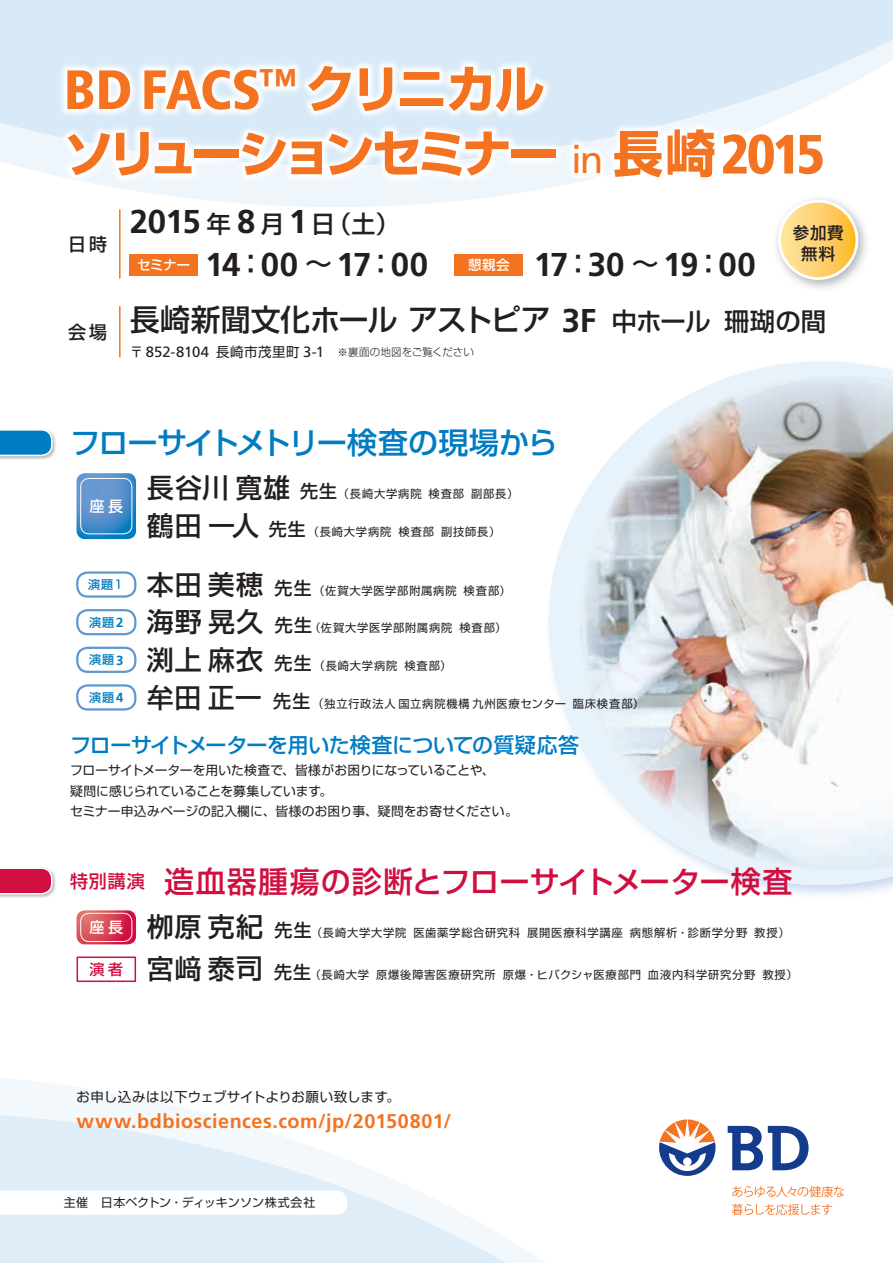
<style>
.page{position:relative;width:893px;height:1263px;background:#fff}
.page>*{position:absolute;margin:0;border:0;box-sizing:border-box;transform-origin:0 0}
.t1{font:900 condensed 55.35px "Frutiger";letter-spacing:-.015em;color:#f47321}
.t2{font:700 50.25px "Shin Go";letter-spacing:-.11em;color:#f47321}
.t3{font:700 33px "Frutiger";letter-spacing:-.02em;color:#231f20}
.t4{font:500 30px "Shin Go";letter-spacing:.015em;color:#d10e40}
.t5{font:500 30px "Shin Go";letter-spacing:-.015em;color:#231f20}
.t6{font:500 30px "Shin Go";letter-spacing:-.035em;color:#007cc2}
.t7{font:500 27px "Shin Go";letter-spacing:.05em;color:#231f20}
.t8{font:500 21px "Shin Go";letter-spacing:-.025em;color:#007cc2}
.t9{font:700 19.8px "Frutiger";letter-spacing:.025em;color:#f47321}
.t10{font:500 18px "Shin Go";letter-spacing:.065em;color:#231f20}
.t11{font:500 16.5px/21px "Shin Go";color:#231f20;text-align:center}
.t12{font:500 15px "Shin Go";color:#fff}
.t13{font:13.5px "Shin Go";letter-spacing:.015em;color:#231f20}
.t14{font:500 13.5px "Shin Go";letter-spacing:.005em;color:#fff}
.t15{font:12.75px/20.2px "Shin Go";color:#231f20}
.t16{font:12px "Shin Go";letter-spacing:.015em;color:#231f20}
.t17{font:500 12px "Shin Go";color:#007cc2}
.t18{font:11.25px "Shin Go";letter-spacing:.075em;color:#231f20}
.t19{font:300 10.5px "Shin Go";letter-spacing:.005em;color:#231f20}
.s1{font-family:"Shin Go";font-weight:700;font-stretch:normal;font-size:50.25px}
.s2{font-family:"Frutiger";font-weight:400;font-size:38.7px}
.s3{font-family:"Frutiger";font-weight:900;font-stretch:condensed;font-size:55.35px}
.s4{font-family:"Shin Go";font-weight:500;font-size:24px}
.s5{font-family:"Shin Go";font-weight:500;font-size:30px}
.s6{font-family:"Frutiger";font-weight:700;font-size:33px}
.s7{font-size:25.5px}
.s8{font-weight:400;font-size:13.5px}
.s9{font-family:"Frutiger";font-weight:400;font-size:14.85px}
.s10{font-size:18px}
.s11{font-weight:500;font-size:18px}
</style>
<div class="page">
<svg style="left:549px;top:361px;width:344px;height:524px"></svg>
<svg style="left:601px;top:376px;width:292px;height:494px"></svg>
<img style="left:678px;top:376px;width:159px;height:49px">
<img style="left:629px;top:425px;width:69px;height:50px">
<img style="left:600px;top:475px;width:49px;height:49px">
<img style="left:579px;top:524px;width:52px;height:251px">
<img style="left:631px;top:771px;width:51px;height:53px">
<img style="left:682px;top:820px;width:18px;height:33px">
<img style="left:698px;top:377px;width:195px;height:444px">
<img style="left:649px;top:427px;width:49px;height:393px">
<img style="left:601px;top:476px;width:49px;height:295px">
<img style="left:700px;top:821px;width:193px;height:49px">
<svg style="left:0;top:1078px;width:193px;height:33px;fill:#f3f8fc"></svg>
<svg style="left:0;top:1111px;width:833px;height:152px"></svg>
<svg style="left:0;top:1191px;width:347px;height:24px"></svg>
<svg style="left:77px;top:473px;width:59px;height:66px"></svg>
<div style="left:80px;top:478px;width:52px;height:56px;border:1px solid #fff;border-radius:9px"></div>
<div style="left:76px;top:571px;width:60px;height:27px;border:2px solid #5f98d1;border-radius:10px"></div>
<div style="left:76px;top:609px;width:60px;height:26px;border:2px solid #5f98d1;border-radius:10px"></div>
<div style="left:76px;top:647px;width:60px;height:26px;border:2px solid #5f98d1;border-radius:10px"></div>
<div style="left:76px;top:684px;width:60px;height:26px;border:2px solid #5f98d1;border-radius:10px"></div>
<svg style="left:77px;top:910px;width:59px;height:34px"></svg>
<div style="left:80px;top:913px;width:52px;height:29px;border:1px solid #fff;border-radius:9px"></div>
<div style="left:77px;top:956px;width:59px;height:26px;border:2px solid #d10e40"></div>
<svg style="left:15px;top:165px;width:542px;height:111px"></svg>
<svg style="left:0;top:0;width:893px;height:165px;fill:#d8e9f7"></svg>
<img style="left:677px;top:147px;width:154px;height:18px">
<img style="left:677px;top:88px;width:154px;height:59px">
<img style="left:59px;top:165px;width:102px;height:21px">
<img style="left:522px;top:165px;width:91px;height:21px">
<img style="left:161px;top:165px;width:361px;height:21px">
<img style="left:677px;top:146px;width:31px;height:11px">
<img style="left:59px;top:57px;width:618px;height:108px">
<img style="left:677px;top:57px;width:103px;height:64px">
<img style="left:780px;top:57px;width:51px;height:31px">
<img style="left:776px;top:198px;width:90px;height:91px">
<svg style="left:779px;top:201px;width:78px;height:78px"></svg>
<div style="left:778px;top:200px;width:80px;height:80px;border:3px solid #fff;border-radius:50%"></div>
<div style="left:130px;top:254px;width:68px;height:21px;background:#f47321"></div>
<div style="left:455px;top:254px;width:68px;height:21px;background:#f47321"></div>
<hr style="left:119px;top:209px;width:2px;height:70px;background:#f47321">
<hr style="left:119px;top:306px;width:2px;height:51px;background:#f47321">
<img style="left:0;top:435px;width:56px;height:25px">
<svg style="left:0;top:430px;width:53px;height:27px"></svg>
<img style="left:0;top:873px;width:56px;height:25px">
<svg style="left:0;top:868px;width:53px;height:27px"></svg>
<svg style="left:728px;top:1126px;width:80px;height:44px"></svg>
<svg style="left:659px;top:1119px;width:56px;height:57px"></svg>
<svg style="left:732px;top:1186px;width:112px;height:11px"></svg>
<svg style="left:732px;top:1204px;width:100px;height:11px"></svg>
<h1 class="t1" style="left:64px;top:56px;width:482px">BD FACS<sup>™</sup> <span class="s1">クリニカル</span></h1>
<h2 class="t2" style="left:64px;top:120px;width:763px">ソリューションセミナー <span class="s2">in</span> 長崎 <span class="s3">2015</span></h2>
<h3 class="t10" style="left:68px;top:232px;width:41px">日時</h3>
<h3 class="t10" style="left:68px;top:320px;width:41px">会場</h3>
<h3 class="t3" style="left:130px;top:202px;width:271px">2015 <span class="s4">年</span> 8 <span class="s4">月</span> 1 <span class="s4">日（土）</span></h3>
<p class="t14" style="left:137px;top:256px;width:55px">セミナー</p>
<h3 class="t3" style="left:205px;top:245px;width:224px">14<span class="s5">：</span>00 <span class="s5">～</span> 17<span class="s5">：</span>00</h3>
<p class="t14" style="left:468px;top:256px;width:43px">懇親会</p>
<h3 class="t3" style="left:534px;top:245px;width:224px">17<span class="s5">：</span>30 <span class="s5">～</span> 19<span class="s5">：</span>00</h3>
<h3 class="t5" style="left:130px;top:300px;width:698px">長崎新聞文化ホール アストピア <span class="s6">3F</span> <span class="s7">中ホール 珊瑚の間</span></h3>
<p class="t19" style="left:130px;top:345px;width:346px"><span class="s8">〒</span> <span class="s9">852-8104</span> <span class="s8">長崎市茂里町</span> <span class="s9">3-1</span> ※裏面の地図をご覧ください</p>
<h3 class="t11" style="left:793px;top:221px;width:53px">参加費無料</h3>
<h3 class="t6" style="left:70px;top:423px;width:489px">フローサイトメトリー検査の現場から</h3>
<h3 class="t12" style="left:90px;top:496px;width:35px">座長</h3>
<h3 class="t7" style="left:147px;top:470px;width:192px">長谷川寛雄<span class="s10">先生</span></h3>
<p class="t18" style="left:338px;top:486px;width:182px">（長崎大学病院 検査部 副部長）</p>
<h3 class="t7" style="left:147px;top:508px;width:161px">鶴田一人<span class="s10">先生</span></h3>
<p class="t18" style="left:308px;top:524px;width:194px">（長崎大学病院 検査部 副技師長）</p>
<p class="t17" style="left:88px;top:577px;width:38px">演題１</p>
<h3 class="t7" style="left:147px;top:567px;width:118px">本田美穂</h3>
<h3 class="t10" style="left:275px;top:576px;width:39px">先生</h3>
<p class="t18" style="left:314px;top:583px;width:199px">（佐賀大学医学部附属病院 検査部）</p>
<h3 class="t7" style="left:89px;top:604px;width:176px"><sup>演題</sup><sup>2</sup> 海野晃久</h3>
<p class="t18" style="left:275px;top:621px;width:233px"><span class="s11">先生</span>（佐賀大学医学部附属病院 検査部）</p>
<h3 class="t7" style="left:89px;top:642px;width:176px"><sup>演題</sup><sup>3</sup> 渕上麻衣</h3>
<h3 class="t10" style="left:275px;top:651px;width:39px">先生</h3>
<p class="t18" style="left:314px;top:658px;width:139px">（長崎大学病院 検査部）</p>
<h3 class="t7" style="left:89px;top:680px;width:174px"><sup>演題</sup><sup>4</sup> 牟田正一</h3>
<h3 class="t10" style="left:273px;top:689px;width:39px">先生</h3>
<p class="t18" style="left:312px;top:696px;width:333px">（独立行政法人国立病院機構九州医療センター 臨床検査部）</p>
<h3 class="t8" style="left:70px;top:731px;width:510px">フローサイトメーターを用いた検査についての質疑応答</h3>
<p class="t15" style="left:70px;top:760px;width:449px">フローサイトメーターを用いた検査で、皆様がお困りになっていることや、<br>疑問に感じられていることを募集しています。<br>セミナー申込みページの記入欄に、皆様のお困り事、疑問をお寄せください。</p>
<h3 class="t4" style="left:70px;top:862px;width:724px"><sup>特別講演　</sup>造血器腫瘍の診断とフローサイトメーター検査</h3>
<h3 class="t7" style="left:90px;top:909px;width:175px"><sup>座長</sup> 栁原克紀</h3>
<p class="t18" style="left:275px;top:925px;width:133px"><span class="s11">先生</span>（長崎大学大学院</p>
<p class="t18" style="left:413px;top:925px;width:378px">医歯薬学総合研究科 展開医療科学講座 病態解析・診断学分野 教授）</p>
<h3 class="t7" style="left:90px;top:951px;width:175px"><sup>演者</sup> 宮﨑泰司</h3>
<p class="t18" style="left:274px;top:967px;width:525px"><span class="s11">先生</span>（長崎大学 原爆後障害医療研究所 原爆・ヒバクシャ医療部門 血液内科学研究分野 教授）</p>
<p class="t13" style="left:77px;top:1087px;width:325px">お申し込みは以下ウェブサイトよりお願い致します。</p>
<h3 class="t9" style="left:77px;top:1110px;width:376px">www.bdbiosciences.com/jp/20150801/</h3>
<p class="t16" style="left:64px;top:1195px;width:253px">主催　日本ベクトン・ディッキンソン株式会社</p>
</div>
